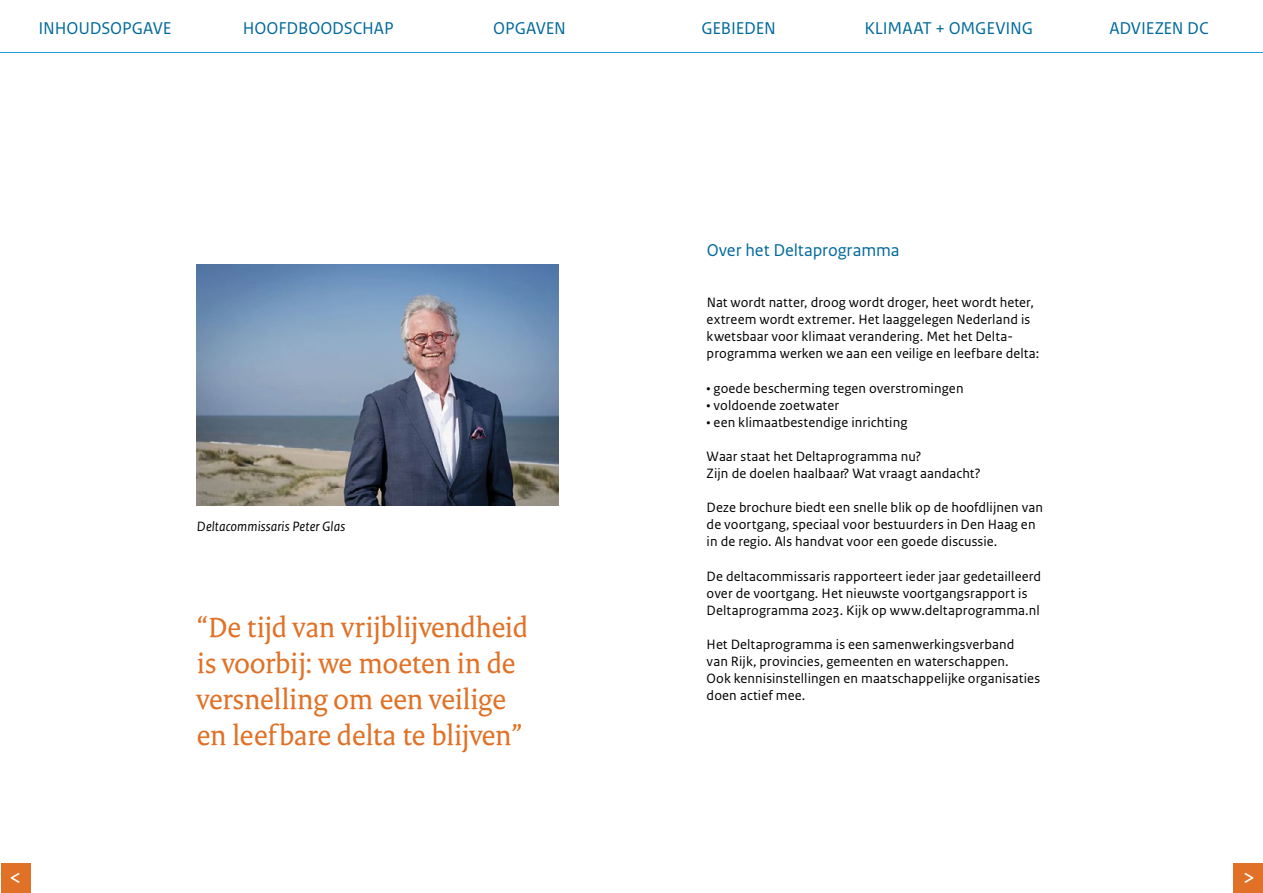
<style>
.page{position:relative;width:1263px;height:893px;background:#fff}
.page>*{position:absolute;margin:0;border:0;box-sizing:border-box;transform-origin:0 0}
.t1{font:30px/36px "Rijksoverheid Serif";letter-spacing:-.01em;color:#e07126}
.t2{font:24px "Rijksoverheid Sans Text";color:#fff}
.t3{font:18px "Rijksoverheid Sans Text";letter-spacing:-.005em;color:#01699b}
.t4{font:14.25px/17.1px "Rijksoverheid Sans Text";letter-spacing:.005em;color:#000}
.t5{font:italic 14.25px "Rijksoverheid Sans Text";letter-spacing:.01em;color:#000}
</style>
<div class="page">
<div style="left:1px;top:863px;width:30px;height:30px;background:#e07126"></div>
<div style="left:1234px;top:863px;width:29px;height:30px;background:#e07126"></div>
<img style="left:197px;top:264px;width:361px;height:241px">
<hr style="left:1px;top:52px;width:1262px;height:1px;background:#1c9cd8">
<p class="t3" style="left:39px;top:18px;width:135px">INHOUDSOPGAVE</p>
<p class="t3" style="left:243px;top:18px;width:152px">HOOFDBOODSCHAP</p>
<p class="t3" style="left:493px;top:18px;width:74px">OPGAVEN</p>
<p class="t3" style="left:701px;top:18px;width:76px">GEBIEDEN</p>
<p class="t3" style="left:864px;top:18px;width:170px">KLIMAAT + OMGEVING</p>
<p class="t3" style="left:1109px;top:18px;width:101px">ADVIEZEN DC</p>
<p class="t5" style="left:197px;top:518px;width:150px">Deltacommissaris Peter Glas</p>
<h1 class="t1" style="left:197px;top:609px;width:333px">“De tijd van vrijblijvendheid is voorbij: we moeten in de versnelling om een veilige en leefbare delta te blijven”</h1>
<p class="t3" style="left:707px;top:240px;width:195px">Over het Deltaprogramma</p>
<p class="t4" style="left:707px;top:294px;width:334px">Nat wordt natter, droog wordt droger, heet wordt heter, extreem wordt extremer. Het laaggelegen Nederland is kwetsbaar voor klimaat verandering. Met het Delta&shy;programma werken we aan een veilige en leefbare delta:</p>
<p class="t4" style="left:707px;top:380px;width:258px">• goede bescherming tegen overstromingen</p>
<p class="t4" style="left:707px;top:397px;width:134px">• voldoende zoetwater</p>
<p class="t4" style="left:707px;top:414px;width:202px">• een klimaatbestendige inrichting</p>
<p class="t4" style="left:707px;top:448px;width:276px">Waar staat het Deltaprogramma nu?<br>Zijn de doelen haalbaar? Wat vraagt aandacht?</p>
<p class="t4" style="left:707px;top:499px;width:338px">Deze brochure biedt een snelle blik op de hoofdlijnen van de voortgang, speciaal voor bestuurders in Den Haag en in de regio. Als handvat voor een goede discussie.</p>
<p class="t4" style="left:707px;top:568px;width:336px">De deltacommissaris rapporteert ieder jaar gedetailleerd over de voortgang. Het nieuwste voortgangsrapport is<br>Deltaprogramma 2023. Kijk op www.deltaprogramma.nl</p>
<p class="t4" style="left:707px;top:636px;width:335px">Het Deltaprogramma is een samenwerkingsverband<br>van Rijk, provincies, gemeenten en waterschappen.<br>Ook kennisinstellingen en maatschappelijke organisaties doen actief mee.</p>
<h2 class="t2" style="left:9px;top:863px;width:14px">&lt;</h2>
<h2 class="t2" style="left:1242px;top:863px;width:14px">&gt;</h2>
</div>
